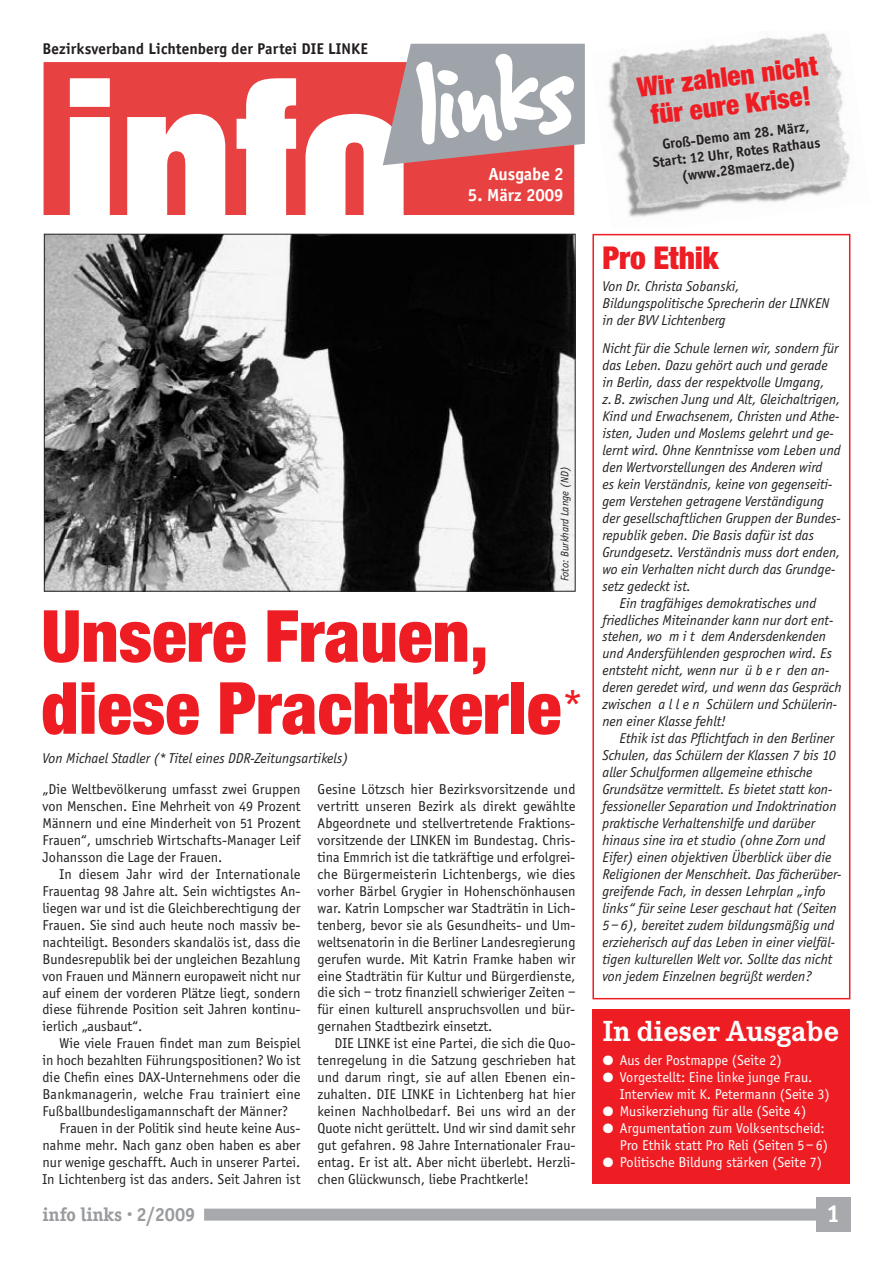
<style>
.page{position:relative;width:893px;height:1263px;background:#fff}
.page>*{position:absolute;margin:0;border:0;box-sizing:border-box;transform-origin:0 0}
.t1{font:900 condensed 72px/72px "Helvetica Neue";color:#ee1d23}
.t2{font:900 condensed 31.5px "Helvetica Neue";letter-spacing:-.005em;color:#ee1d23}
.t3{font:700 30.15px "Corporate E";color:#fff}
.t4{font:900 condensed 27px/28.5px "Helvetica Neue";color:#ee1d23;text-align:center}
.t5{font:700 25.5px "Officina Sans";color:#fff}
.t6{font:700 19.5px "Officina Serif";color:#999b9e}
.t7{font:700 18px "Officina Sans";color:#fff}
.t8{font:700 16.05px "Officina Sans";letter-spacing:.01em;color:#231f20}
.t9{font:14.7px/17px "Officina Sans";color:#231f20;text-align:justify}
.t10{font:italic 14.7px/17px "Officina Sans";color:#231f20}
.t11{font:14.7px/17px "Officina Sans";color:#fff}
.t12{font:700 14.7px/17px "Officina Sans";color:#231f20;text-align:center}
.t13{font:italic 11.25px "Officina Sans";color:#231f20}
.s1{font-style:normal}
</style>
<div class="page">
<svg style="left:44px;top:62px;width:530px;height:153px;fill:#e74241"></svg>
<svg style="left:345px;top:142px;width:19px;height:73px"></svg>
<svg style="left:383px;top:44px;width:202px;height:121px"></svg>
<img style="left:608px;top:33px;width:242px;height:184px">
<div style="left:816px;top:1198px;width:34px;height:34px;background:#a8a9ad"></div>
<div style="left:204px;top:1208px;width:614px;height:12px;background:#a8a9ad"></div>
<div style="left:592px;top:1009px;width:258px;height:175px;background:#ee1d23"></div>
<div style="left:592px;top:234px;width:258px;height:765px;border:2px solid #ee1d23"></div>
<img style="left:46px;top:236px;width:527px;height:353px">
<p class="t8" style="left:43px;top:39px;width:327px">Bezirksverband Lichtenberg der Partei DIE LINKE</p>
<p class="t7" style="left:489px;top:163px;width:76px">Ausgabe 2</p>
<p class="t7" style="left:468px;top:185px;width:97px">5. März 2009</p>
<p class="t13" style="left:558px;top:581px;width:116px;rotate:-90deg">Foto: Burkhard Lange (ND)</p>
<h1 class="t1" style="left:41px;top:606px;width:544px">Unsere Frauen, diese Prachtkerle<sup>*</sup></h1>
<p class="t10" style="left:317px;top:743px;width:259px;line-height:30.8px;text-indent:-275px">Von Michael Stadler (<span class="s1">*</span> Titel eines DDR-Zeitungsartikels)<br><span class="s1">Gesine Lötzsch hier Bezirksvorsitzende und</span></p>
<p class="t9" style="left:317px;top:797px;width:259px">vertritt unseren Bezirk als direkt gewählte Abgeordnete und stellvertretende Fraktions&shy;vorsitzende der LINKEN im Bundestag. Chris&shy;tina Emmrich ist die tatkräftige und erfolgrei&shy;che Bürgermeisterin Lichtenbergs, wie dies vorher Bärbel Grygier in Hohenschönhausen war. Katrin Lompscher war Stadträtin in Lich&shy;tenberg, bevor sie als Gesundheits- und Um&shy;weltsenatorin in die Berliner Landesregierung gerufen wurde. Mit Katrin Framke haben wir eine Stadträtin für Kultur und Bürgerdienste, die sich – trotz finanziell schwieriger Zeiten – für einen kulturell anspruchsvollen und bür&shy;gernahen Stadtbezirk einsetzt.</p>
<p class="t9" style="left:317px;top:1035px;width:259px;text-indent:17px">DIE LINKE ist eine Partei, die sich die Quo&shy;tenregelung in die Satzung geschrieben hat und darum ringt, sie auf allen Ebenen ein&shy;zuhalten. DIE LINKE in Lichtenberg hat hier keinen Nachholbedarf. Bei uns wird an der Quote nicht gerüttelt. Und wir sind damit sehr gut gefahren. 98 Jahre Internationaler Frau&shy;entag. Er ist alt. Aber nicht überlebt. Herzli&shy;chen Glückwunsch, liebe Prachtkerle!</p>
<p class="t9" style="left:43px;top:780px;width:259px">„Die Weltbevölkerung umfasst zwei Gruppen von Menschen. Eine Mehrheit von 49 Prozent Männern und eine Minderheit von 51 Prozent Frauen“, umschrieb Wirtschafts-Manager Leif Johansson die Lage der Frauen.</p>
<p class="t9" style="left:43px;top:865px;width:259px;text-indent:17px">In diesem Jahr wird der Internationale Frauentag 98 Jahre alt. Sein wichtigstes An&shy;liegen war und ist die Gleichberechtigung der Frauen. Sie sind auch heute noch massiv be&shy;nachteiligt. Besonders skandalös ist, dass die Bundesrepublik bei der ungleichen Bezahlung von Frauen und Männern europaweit nicht nur auf einem der vorderen Plätze liegt, sondern diese führende Position seit Jahren kontinu&shy;ierlich „ausbaut“.</p>
<p class="t9" style="left:60px;top:1035px;width:242px">Wie viele Frauen findet man zum Beispiel</p>
<p class="t9" style="left:43px;top:1052px;width:259px">in hoch bezahlten Führungspositionen? Wo ist</p>
<p class="t9" style="left:43px;top:1069px;width:259px">die Chefin eines DAX-Unternehmens oder die</p>
<p class="t9" style="left:43px;top:1086px;width:259px">Bankmanagerin, welche Frau trainiert eine</p>
<p class="t9" style="left:43px;top:1102px;width:247px">Fußballbundesligamannschaft der Männer?</p>
<p class="t9" style="left:60px;top:1119px;width:242px">Frauen in der Politik sind heute keine Aus-</p>
<p class="t9" style="left:43px;top:1136px;width:259px">nahme mehr. Nach ganz oben haben es aber</p>
<p class="t9" style="left:43px;top:1153px;width:259px">nur wenige geschafft. Auch in unserer Partei.</p>
<p class="t9" style="left:43px;top:1170px;width:259px">In Lichtenberg ist das anders. Seit Jahren ist</p>
<h3 class="t4" style="left:636px;top:76px;width:183px;rotate:-7deg">Wir zahlen nicht für eure Krise!</h3>
<p class="t12" style="left:650px;top:137px;width:170px;rotate:-7deg">Groß-Demo am 28. März,<br>Start: 12 Uhr, Rotes Rathaus (www.28maerz.de)</p>
<h2 class="t2" style="left:602px;top:246px;width:118px">Pro Ethik</h2>
<p class="t10" style="left:602px;top:278px;width:229px">Von Dr. Christa Sobanski,<br>Bildungspolitische Sprecherin der LINKEN in der BVV Lichtenberg</p>
<p class="t10" style="left:602px;top:340px;width:237px">Nicht für die Schule lernen wir, sondern für</p>
<p class="t10" style="left:602px;top:357px;width:227px">das Leben. Dazu gehört auch und gerade</p>
<p class="t10" style="left:602px;top:374px;width:224px">in Berlin, dass der respektvolle Umgang,</p>
<p class="t10" style="left:602px;top:391px;width:239px">z.B. zwischen Jung und Alt, Gleichaltrigen,</p>
<p class="t10" style="left:602px;top:407px;width:238px">Kind und Erwachsenem, Christen und Athe-</p>
<p class="t10" style="left:602px;top:424px;width:233px">isten, Juden und Moslems gelehrt und ge-</p>
<p class="t10" style="left:602px;top:441px;width:240px">lernt wird. Ohne Kenntnisse vom Leben und</p>
<p class="t10" style="left:602px;top:458px;width:221px">den Wertvorstellungen des Anderen wird</p>
<p class="t10" style="left:602px;top:475px;width:232px">es kein Verständnis, keine von gegenseiti-</p>
<p class="t10" style="left:602px;top:492px;width:223px">gem Verstehen getragene Verständigung</p>
<p class="t10" style="left:602px;top:509px;width:240px">der gesellschaftlichen Gruppen der Bundes-</p>
<p class="t10" style="left:602px;top:526px;width:213px">republik geben. Die Basis dafür ist das</p>
<p class="t10" style="left:602px;top:543px;width:240px">Grundgesetz. Verständnis muss dort enden,</p>
<p class="t10" style="left:602px;top:560px;width:234px">wo ein Verhalten nicht durch das Grundge-</p>
<p class="t10" style="left:602px;top:577px;width:90px">setz gedeckt ist.</p>
<p class="t10" style="left:619px;top:594px;width:198px">Ein tragfähiges demokratisches und</p>
<p class="t10" style="left:602px;top:611px;width:232px">friedliches Miteinander kann nur dort ent-</p>
<p class="t10" style="left:602px;top:628px;width:225px">stehen, wo m i t dem Andersdenkenden</p>
<p class="t10" style="left:602px;top:645px;width:231px">und Andersfühlenden gesprochen wird. Es</p>
<p class="t10" style="left:602px;top:662px;width:228px">entsteht nicht, wenn nur ü b e r den an-</p>
<p class="t10" style="left:602px;top:679px;width:241px">deren geredet wird, und wenn das Gespräch</p>
<p class="t10" style="left:602px;top:696px;width:236px">zwischen a l l e n Schülern und Schülerin-</p>
<p class="t10" style="left:602px;top:713px;width:125px">nen einer Klasse fehlt!</p>
<p class="t10" style="left:619px;top:730px;width:216px">Ethik ist das Pflichtfach in den Berliner</p>
<p class="t10" style="left:602px;top:746px;width:235px">Schulen, das Schülern der Klassen 7 bis 10</p>
<p class="t10" style="left:602px;top:763px;width:212px">aller Schulformen allgemeine ethische</p>
<p class="t10" style="left:602px;top:780px;width:231px">Grundsätze vermittelt. Es bietet statt kon-</p>
<p class="t10" style="left:602px;top:797px;width:236px">fessioneller Separation und Indoktrination</p>
<p class="t10" style="left:602px;top:814px;width:214px">praktische Verhaltenshilfe und darüber</p>
<p class="t10" style="left:602px;top:831px;width:224px">hinaus sine ira et studio (ohne Zorn und</p>
<p class="t10" style="left:602px;top:848px;width:230px">Eifer) einen objektiven Überblick über die</p>
<p class="t10" style="left:602px;top:865px;width:241px">Religionen der Menschheit. Das fächerüber-</p>
<p class="t10" style="left:602px;top:882px;width:225px">greifende Fach, in dessen Lehrplan „info</p>
<p class="t10" style="left:602px;top:899px;width:236px">links“ für seine Leser geschaut hat (Seiten</p>
<p class="t10" style="left:602px;top:916px;width:233px">5– 6), bereitet zudem bildungsmäßig und</p>
<p class="t10" style="left:602px;top:933px;width:234px">erzieherisch auf das Leben in einer vielfäl-</p>
<p class="t10" style="left:602px;top:950px;width:231px">tigen kulturellen Welt vor. Sollte das nicht</p>
<p class="t10" style="left:602px;top:967px;width:211px">von jedem Einzelnen begrüßt werden?</p>
<h3 class="t3" style="left:603px;top:1013px;width:238px">In dieser Ausgabe</h3>
<p class="t11" style="left:603px;top:1052px;width:180px">● Aus der Postmappe (Seite 2)</p>
<p class="t11" style="left:620px;top:1068px;width:212px;text-indent:-17px">● Vorgestellt: Eine linke junge Frau.<br>Interview mit K. Petermann (Seite 3)</p>
<p class="t11" style="left:603px;top:1102px;width:205px">● Musikerziehung für alle (Seite 4)</p>
<p class="t11" style="left:603px;top:1119px;width:227px;text-align:right">● Argumentation zum Volksentscheid:<br>Pro Ethik statt Pro Reli (Seiten 5– 6)</p>
<p class="t11" style="left:603px;top:1153px;width:221px">● Politische Bildung stärken (Seite 7)</p>
<h3 class="t6" style="left:43px;top:1202px;width:154px">info links · 2/2009</h3>
<h3 class="t5" style="left:827px;top:1198px;width:15px">1</h3>
</div>
